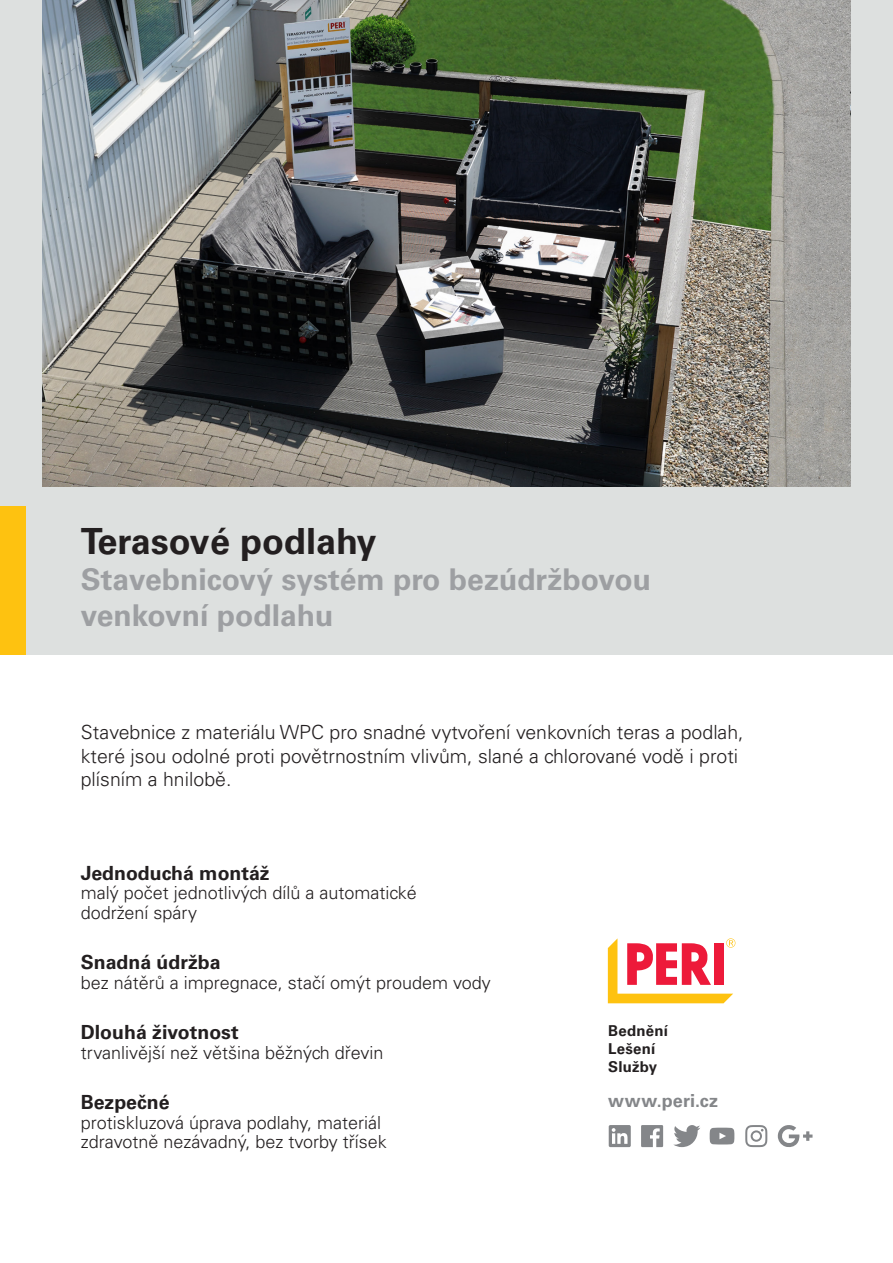
<style>
.page{position:relative;width:893px;height:1263px;background:#fff}
.page>*{position:absolute;margin:0;border:0;box-sizing:border-box;transform-origin:0 0}
.t1{font:700 36px "Univers LT Pro";color:#231f20}
.t2{font:700 30px/36px "Univers LT Pro";color:#9d9fa2}
.t3{font:300 19.5px/23.4px "Univers LT Pro";color:#231f20}
.t4{font:700 19.5px "Univers LT Pro";color:#231f20}
.t5{font:300 18px/19.5px "Univers LT Pro";color:#231f20}
.t6{font:700 18px "Univers LT Pro";letter-spacing:.01em;color:#848689}
.t7{font:700 15px/18px "Univers LT Pro";letter-spacing:.015em;color:#231f20}
</style>
<div class="page">
<div style="left:0;top:0;width:893px;height:655px;background:#dde0df"></div>
<div style="left:0;top:506px;width:26px;height:149px;background:#fec210"></div>
<img style="left:43px;top:0;width:807px;height:487px">
<svg style="left:608px;top:938px;width:127px;height:65px"></svg>
<svg style="left:673px;top:1125px;width:27px;height:22px"></svg>
<svg style="left:709px;top:1127px;width:25px;height:18px"></svg>
<svg style="left:609px;top:1125px;width:22px;height:22px"></svg>
<svg style="left:778px;top:1125px;width:34px;height:22px"></svg>
<svg style="left:745px;top:1125px;width:22px;height:22px"></svg>
<svg style="left:641px;top:1125px;width:22px;height:22px"></svg>
<h1 class="t1" style="left:81px;top:520px;width:297px">Terasové podlahy</h1>
<h2 class="t2" style="left:81px;top:563px;width:572px">Stavebnicový systém pro bezúdržbovou venkovní podlahu</h2>
<p class="t3" style="left:81px;top:721px;width:664px">Stavebnice z materiálu WPC pro snadné vytvoření venkovních teras a podlah, které jsou odolné proti povětrnostním vlivům, slané a chlorované vodě i proti plísním a hnilobě.</p>
<p class="t4" style="left:81px;top:861px;width:190px">Jednoduchá montáž</p>
<p class="t5" style="left:81px;top:883px;width:337px">malý počet jednotlivých dílů a automatické dodržení spáry</p>
<p class="t4" style="left:81px;top:951px;width:141px">Snadná údržba</p>
<p class="t5" style="left:81px;top:973px;width:412px">bez nátěrů a impregnace, stačí omýt proudem vody</p>
<p class="t4" style="left:81px;top:1021px;width:159px">Dlouhá životnost</p>
<p class="t5" style="left:81px;top:1043px;width:304px">trvanlivější než většina běžných dřevin</p>
<p class="t4" style="left:81px;top:1091px;width:90px">Bezpečné</p>
<p class="t5" style="left:81px;top:1113px;width:307px">protiskluzová úprava podlahy, materiál zdravotně nezávadný, bez tvorby třísek</p>
<p class="t7" style="left:608px;top:1022px;width:61px">Bednění<br>Lešení<br>Služby</p>
<p class="t6" style="left:608px;top:1090px;width:111px">www.peri.cz</p>
</div>
